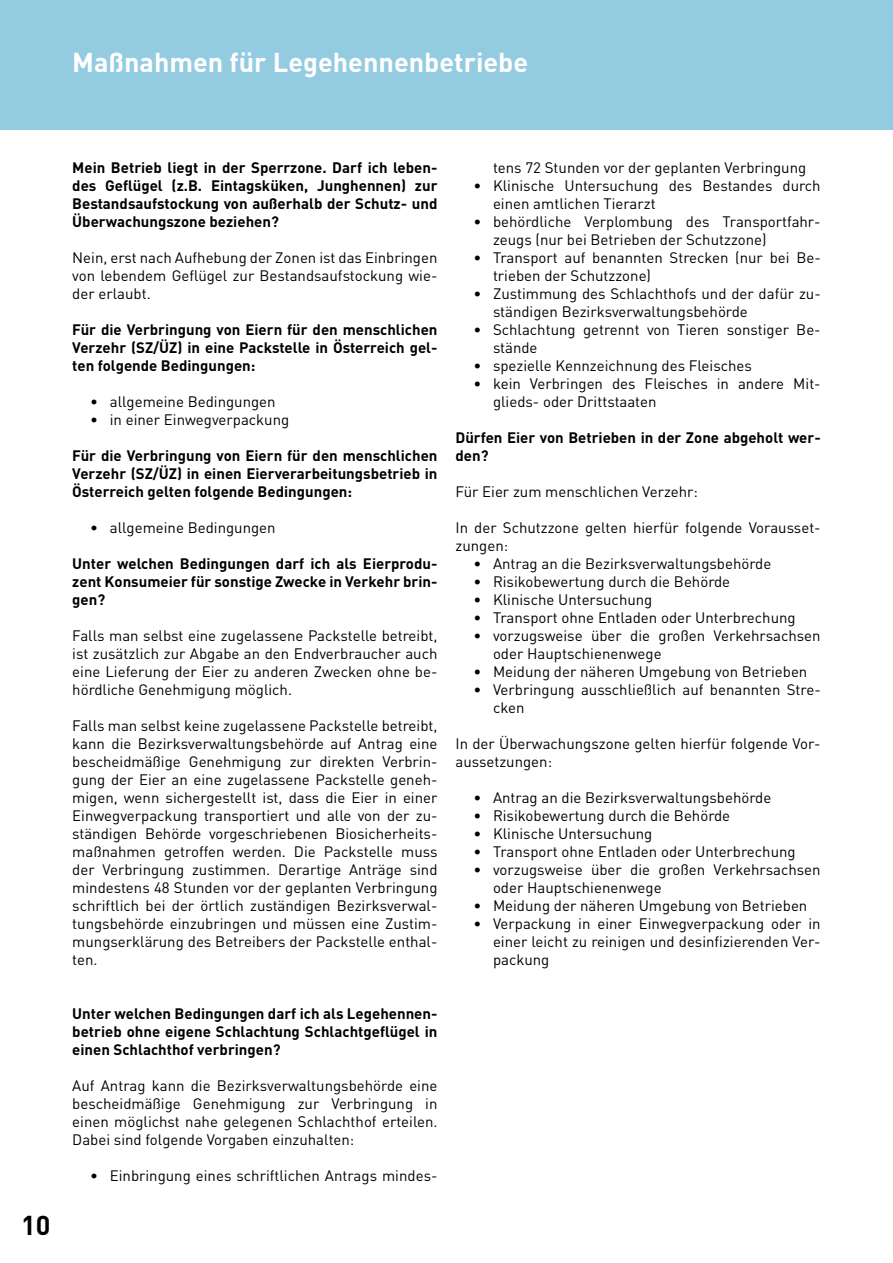
<style>
.page{position:relative;width:893px;height:1263px;background:#fff}
.page>*{position:absolute;margin:0;border:0;box-sizing:border-box;transform-origin:0 0}
.t1{font:700 27px "DIN Pro";color:#fff}
.t2{font:700 27px "DIN Pro";color:#000}
.t3{font:15px/18px "DIN Pro";color:#000}
.t4{font:700 15px/18px "DIN Pro";color:#000;text-align:justify}
</style>
<div class="page">
<div style="left:0;top:0;width:893px;height:130px;background:#93cce1"></div>
<hr style="left:892px;top:0;width:1px;height:130px;background:#6c9dbe">
<h1 class="t1" style="left:72px;top:44px;width:457px">Maßnahmen für Legehennenbetriebe</h1>
<h1 class="t2" style="left:21px;top:1206px;width:31px">10</h1>
<p class="t4" style="left:72px;top:158px;width:367px">Mein Betrieb liegt in der Sperrzone. Darf ich leben&shy;des Geflügel (z.B. Eintagsküken, Junghennen) zur Bestandsaufstockung von außerhalb der Schutz- und Überwachungszone beziehen?</p>
<p class="t3" style="left:72px;top:248px;width:367px;text-align:justify">Nein, erst nach Aufhebung der Zonen ist das Einbringen von lebendem Geflügel zur Bestandsaufstockung wie&shy;der erlaubt.</p>
<p class="t4" style="left:72px;top:320px;width:367px">Für die Verbringung von Eiern für den menschlichen Verzehr (SZ/ÜZ) in eine Packstelle in Österreich gel&shy;ten folgende Bedingungen:</p>
<p class="t3" style="left:90px;top:392px;width:187px">• allgemeine Bedingungen</p>
<p class="t3" style="left:90px;top:410px;width:201px">• in einer Einwegverpackung</p>
<p class="t4" style="left:72px;top:446px;width:367px">Für die Verbringung von Eiern für den menschlichen Verzehr (SZ/ÜZ) in einen Eierverarbeitungsbetrieb in Österreich gelten folgende Bedingungen:</p>
<p class="t3" style="left:90px;top:518px;width:187px">• allgemeine Bedingungen</p>
<p class="t4" style="left:72px;top:554px;width:367px">Unter welchen Bedingungen darf ich als Eierprodu&shy;zent Konsumeier für sonstige Zwecke in Verkehr brin&shy;gen?</p>
<p class="t3" style="left:72px;top:626px;width:367px;text-align:justify">Falls man selbst eine zugelassene Packstelle betreibt, ist zusätzlich zur Abgabe an den Endverbraucher auch eine Lieferung der Eier zu anderen Zwecken ohne be&shy;hördliche Genehmigung möglich.</p>
<p class="t3" style="left:72px;top:716px;width:367px;text-align:justify">Falls man selbst keine zugelassene Packstelle betreibt, kann die Bezirksverwaltungsbehörde auf Antrag eine bescheidmäßige Genehmigung zur direkten Verbrin&shy;gung der Eier an eine zugelassene Packstelle geneh&shy;migen, wenn sichergestellt ist, dass die Eier in einer Einwegverpackung transportiert und alle von der zu&shy;ständigen Behörde vorgeschriebenen Biosicherheits&shy;maßnahmen getroffen werden. Die Packstelle muss der Verbringung zustimmen. Derartige Anträge sind mindestens 48 Stunden vor der geplanten Verbringung schriftlich bei der örtlich zuständigen Bezirksverwal&shy;tungsbehörde einzubringen und müssen eine Zustim&shy;mungserklärung des Betreibers der Packstelle enthal&shy;ten.</p>
<p class="t4" style="left:72px;top:1004px;width:367px">Unter welchen Bedingungen darf ich als Legehennen&shy;betrieb ohne eigene Schlachtung Schlachtgeflügel in einen Schlachthof verbringen?</p>
<p class="t3" style="left:72px;top:1076px;width:367px;text-align:justify">Auf Antrag kann die Bezirksverwaltungsbehörde eine bescheidmäßige Genehmigung zur Verbringung in einen möglichst nahe gelegenen Schlachthof erteilen.<br>Dabei sind folgende Vorgaben einzuhalten:</p>
<p class="t3" style="left:90px;top:1166px;width:349px">• Einbringung eines schriftlichen Antrags mindes-</p>
<p class="t3" style="left:493px;top:158px;width:315px">tens 72 Stunden vor der geplanten Verbringung</p>
<p class="t3" style="left:493px;top:176px;width:329px;text-indent:-20px">• Klinische Untersuchung des Bestandes durch einen amtlichen Tierarzt</p>
<p class="t3" style="left:493px;top:212px;width:329px;text-indent:-20px">• behördliche Verplombung des Transportfahr&shy;zeugs (nur bei Betrieben der Schutzzone)</p>
<p class="t3" style="left:493px;top:248px;width:329px;text-indent:-20px">• Transport auf benannten Strecken (nur bei Be&shy;trieben der Schutzzone)</p>
<p class="t3" style="left:493px;top:284px;width:329px;text-indent:-20px">• Zustimmung des Schlachthofs und der dafür zu&shy;ständigen Bezirksverwaltungsbehörde</p>
<p class="t3" style="left:493px;top:320px;width:329px;text-indent:-20px">• Schlachtung getrennt von Tieren sonstiger Be&shy;stände</p>
<p class="t3" style="left:473px;top:356px;width:280px">• spezielle Kennzeichnung des Fleisches</p>
<p class="t3" style="left:493px;top:374px;width:329px;text-indent:-20px">• kein Verbringen des Fleisches in andere Mit&shy;glieds- oder Drittstaaten</p>
<p class="t4" style="left:455px;top:428px;width:367px">Dürfen Eier von Betrieben in der Zone abgeholt wer&shy;den?</p>
<p class="t3" style="left:455px;top:482px;width:244px">Für Eier zum menschlichen Verzehr:</p>
<p class="t3" style="left:455px;top:518px;width:367px">In der Schutzzone gelten hierfür folgende Vorausset&shy;zungen:</p>
<p class="t3" style="left:473px;top:554px;width:299px">• Antrag an die Bezirksverwaltungsbehörde</p>
<p class="t3" style="left:473px;top:572px;width:258px">• Risikobewertung durch die Behörde</p>
<p class="t3" style="left:473px;top:590px;width:180px">• Klinische Untersuchung</p>
<p class="t3" style="left:473px;top:608px;width:324px">• Transport ohne Entladen oder Unterbrechung</p>
<p class="t3" style="left:493px;top:626px;width:329px;text-indent:-20px">• vorzugsweise über die großen Verkehrsachsen oder Hauptschienenwege</p>
<p class="t3" style="left:473px;top:662px;width:335px">• Meidung der näheren Umgebung von Betrieben</p>
<p class="t3" style="left:493px;top:680px;width:329px;text-indent:-20px">• Verbringung ausschließlich auf benannten Stre&shy;cken</p>
<p class="t3" style="left:455px;top:734px;width:367px">In der Überwachungszone gelten hierfür folgende Vor&shy;aussetzungen:</p>
<p class="t3" style="left:473px;top:788px;width:299px">• Antrag an die Bezirksverwaltungsbehörde</p>
<p class="t3" style="left:473px;top:806px;width:258px">• Risikobewertung durch die Behörde</p>
<p class="t3" style="left:473px;top:824px;width:180px">• Klinische Untersuchung</p>
<p class="t3" style="left:473px;top:842px;width:324px">• Transport ohne Entladen oder Unterbrechung</p>
<p class="t3" style="left:493px;top:860px;width:329px;text-indent:-20px">• vorzugsweise über die großen Verkehrsachsen oder Hauptschienenwege</p>
<p class="t3" style="left:473px;top:896px;width:335px">• Meidung der näheren Umgebung von Betrieben</p>
<p class="t3" style="left:493px;top:914px;width:329px;text-align:justify;text-indent:-20px">• Verpackung in einer Einwegverpackung oder in einer leicht zu reinigen und desinfizierenden Ver&shy;packung</p>
</div>
